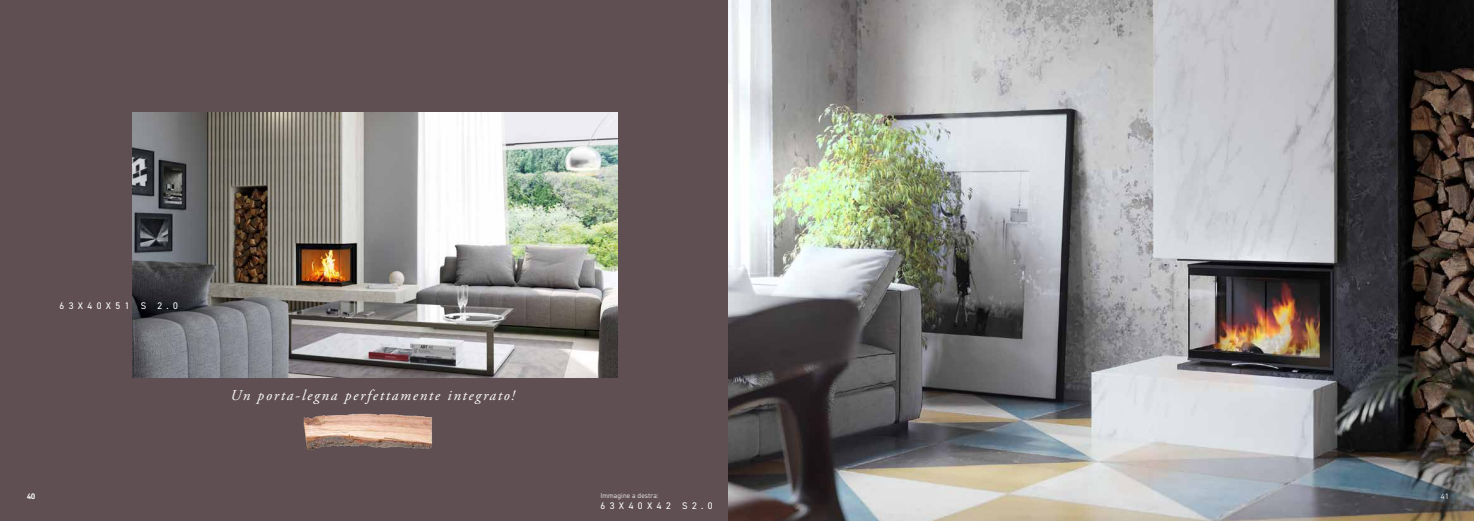
<style>
.page{position:relative;width:1474px;height:521px;background:#fff}
.page>*{position:absolute;margin:0;border:0;box-sizing:border-box;transform-origin:0 0}
.t1{font:italic 14.88px "Adobe Garamond Pro";letter-spacing:.12em;color:#fff}
.t2{font:9.62px "DIN2014";letter-spacing:.455em;color:#fff}
.t3{font:7.88px "DIN2014";color:#e1dddc}
.t4{font:7px "DIN2014";letter-spacing:.015em;color:#e1dddc}
</style>
<div class="page">
<div style="left:0;top:0;width:737px;height:521px;background:#5f4f52"></div>
<img style="left:132px;top:112px;width:485px;height:266px">
<img style="left:728px;top:0;width:745px;height:521px">
<img style="left:303px;top:413px;width:129px;height:38px">
<p class="t2" style="left:60px;top:300px;width:120px">63X40X51 S 2.0</p>
<p class="t1" style="left:230px;top:386px;width:286px">Un porta-legna perfettamente integrato!</p>
<p class="t4" style="left:600px;top:491px;width:59px">Immagine a destra:</p>
<p class="t2" style="left:600px;top:500px;width:114px">63X40X42 S2.0</p>
<p class="t3" style="left:27px;top:491px;width:10px">40</p>
<p class="t3" style="left:1440px;top:491px;width:10px">41</p>
</div>
